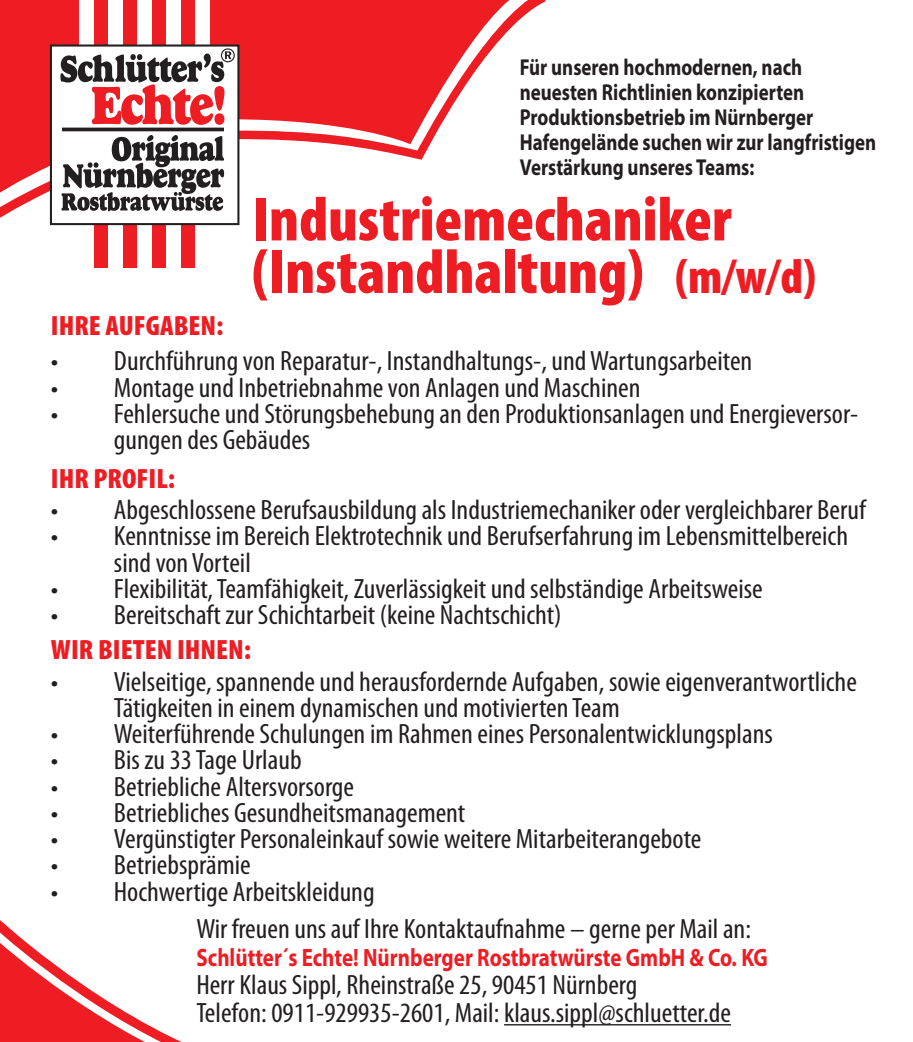
<style>
.page{position:relative;width:913px;height:1042px;background:#fff}
.page>*{position:absolute;margin:0;border:0;box-sizing:border-box;transform-origin:0 0}
.t1{font:900 condensed 63px/52.5px "Myriad Pro";color:#ee1d23}
.t2{font:condensed 28px/26.2px "Myriad Pro";color:#231f20;scale:1.04 1}
.t3{font:900 condensed 28px "Myriad Pro";color:#ee1d23;scale:1.04 1}
.t4{font:700 25.2px "Myriad Pro";color:#ee1d23;scale:.83 1}
.t5{font:700 23.1px/25.2px "Myriad Pro";color:#231f20;scale:.82 1}
.s1{font-size:49px}
</style>
<div class="page">
<hr style="left:504px;top:1024px;width:227px;height:1px;background:#231f20">
<svg style="left:0;top:920px;width:181px;height:122px"></svg>
<svg style="left:0;top:0;width:546px;height:226px;fill:#ee1d23"></svg>
<div style="left:94px;top:0;width:14px;height:267px;background:#ee1d23"></div>
<div style="left:123px;top:0;width:14px;height:267px;background:#ee1d23"></div>
<div style="left:152px;top:0;width:14px;height:267px;background:#ee1d23"></div>
<div style="left:181px;top:0;width:14px;height:267px;background:#ee1d23"></div>
<div style="left:108px;top:0;width:15px;height:267px;background:#fff"></div>
<div style="left:79px;top:0;width:15px;height:267px;background:#fff"></div>
<div style="left:137px;top:0;width:15px;height:267px;background:#fff"></div>
<div style="left:166px;top:0;width:15px;height:267px;background:#fff"></div>
<div style="left:195px;top:0;width:15px;height:267px;background:#fff"></div>
<div style="left:50px;top:44px;width:189px;height:181px;background:#fff;border:2px solid #231f20"></div>
<hr style="left:62px;top:128px;width:162px;height:3px;background:#231f20">
<svg style="left:61px;top:135px;width:163px;height:76px"></svg>
<svg style="left:60px;top:48px;width:175px;height:77px"></svg>
<p class="t5" style="left:520px;top:53px;width:436px">Für unseren hochmodernen, nach neuesten Richtlinien konzipierten Produktionsbetrieb im Nürnberger Hafengelände suchen wir zur langfristigen Verstärkung unseres Teams:</p>
<h1 class="t1" style="left:252px;top:191px;width:565px">Industriemechaniker (Instandhaltung) <span class="s1">(m/w/d)</span></h1>
<p class="t3" style="left:51px;top:308px;width:167px">IHRE AUFGABEN:</p>
<p class="t2" style="left:51px;top:349px;width:676px">• Durchführung von Reparatur-, Instandhaltungs-, und Wartungsarbeiten</p>
<p class="t2" style="left:51px;top:375px;width:568px">• Montage und Inbetriebnahme von Anlagen und Maschinen</p>
<p class="t2" style="left:114px;top:401px;width:717px;text-indent:-63px">• Fehlersuche und Störungsbehebung an den Produktionsanlagen und Energieversor&shy;gungen des Gebäudes</p>
<p class="t3" style="left:51px;top:460px;width:121px">IHR PROFIL:</p>
<p class="t2" style="left:51px;top:497px;width:785px">• Abgeschlossene Berufsausbildung als Industriemechaniker oder vergleichbarer Beruf</p>
<p class="t2" style="left:114px;top:523px;width:707px;text-indent:-63px">• Kenntnisse im Bereich Elektrotechnik und Berufserfahrung im Lebensmittelbereich sind von Vorteil</p>
<p class="t2" style="left:51px;top:576px;width:686px">• Flexibilität, Teamfähigkeit, Zuverlässigkeit und selbständige Arbeitsweise</p>
<p class="t2" style="left:51px;top:602px;width:492px">• Bereitschaft zur Schichtarbeit (keine Nachtschicht)</p>
<p class="t3" style="left:51px;top:632px;width:194px">WIR BIETEN IHNEN:</p>
<p class="t2" style="left:114px;top:669px;width:716px;text-indent:-63px">• Vielseitige, spannende und herausfordernde Aufgaben, sowie eigenverantwortliche<br>Tätigkeiten in einem dynamischen und motivierten Team</p>
<p class="t2" style="left:51px;top:721px;width:696px">• Weiterführende Schulungen im Rahmen eines Personalentwicklungsplans</p>
<p class="t2" style="left:51px;top:747px;width:243px">• Bis zu 33 Tage Urlaub</p>
<p class="t2" style="left:51px;top:774px;width:293px">• Betriebliche Altersvorsorge</p>
<p class="t2" style="left:51px;top:800px;width:400px">• Betriebliches Gesundheitsmanagement</p>
<p class="t2" style="left:51px;top:826px;width:627px">• Vergünstigter Personaleinkauf sowie weitere Mitarbeiterangebote</p>
<p class="t2" style="left:51px;top:852px;width:194px">• Betriebsprämie</p>
<p class="t2" style="left:51px;top:879px;width:313px">• Hochwertige Arbeitskleidung</p>
<p class="t2" style="left:196px;top:916px;width:535px">Wir freuen uns auf Ihre Kontaktaufnahme – gerne per Mail an:</p>
<p class="t4" style="left:196px;top:941px;width:690px">Schlütter´s Echte! Nürnberger Rostbratwürste GmbH &amp; Co. KG</p>
<p class="t2" style="left:196px;top:971px;width:515px;line-height:28px">Herr Klaus Sippl, Rheinstraße 25, 90451 Nürnberg<br>Telefon: 0911-929935-2601, Mail: klaus.sippl@schluetter.de</p>
</div>
